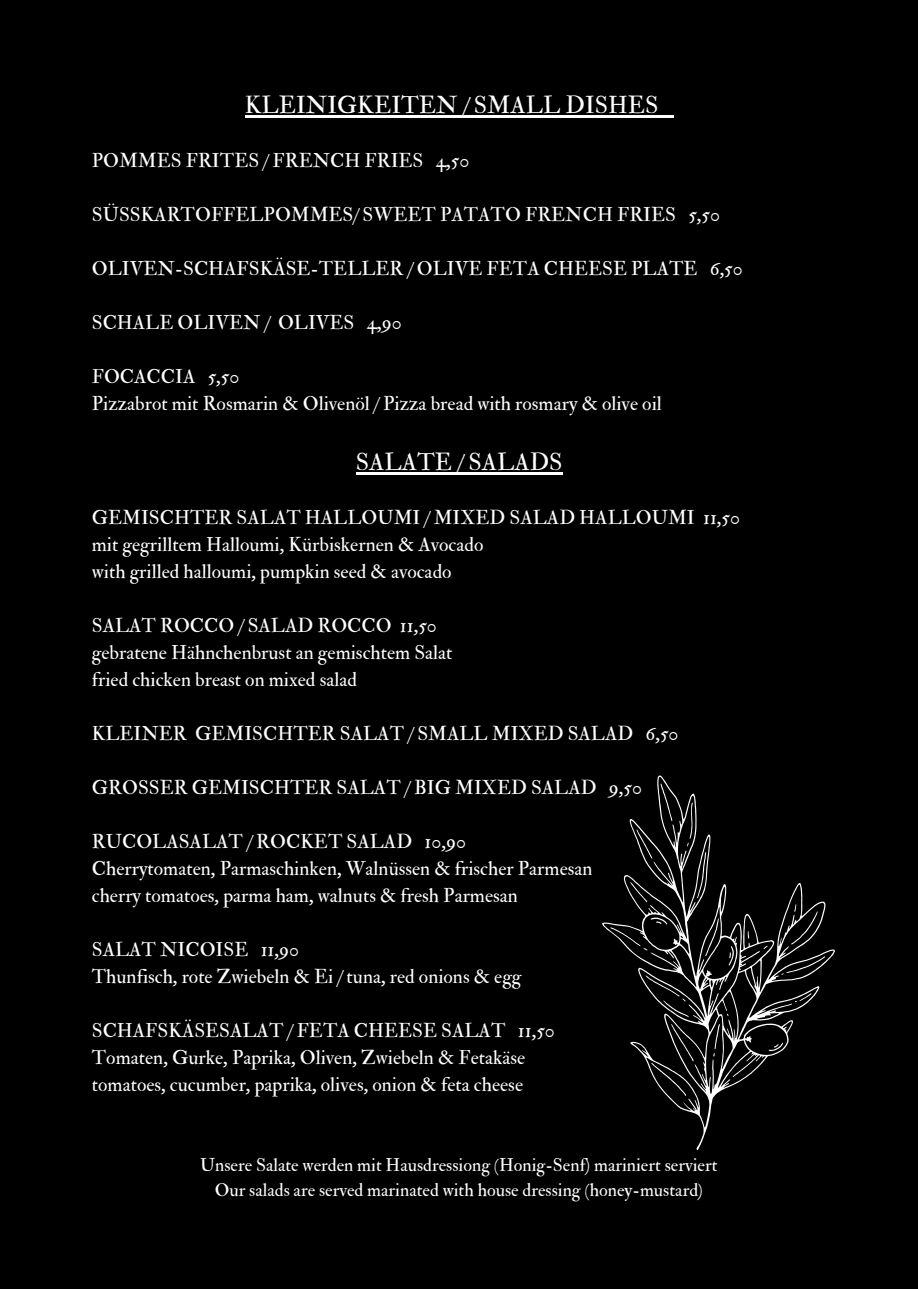
<style>
.page{position:relative;width:918px;height:1289px;background:#fff}
.page>*{position:absolute;margin:0;border:0;box-sizing:border-box;transform-origin:0 0}
.t1{font:24px "IM FELL Double Pica Roman";color:#fff}
.t2{font:19.5px/27px "IM FELL Double Pica Roman";color:#fff}
.t3{font:18px/24.8px "IM FELL Double Pica Roman";color:#fff;text-align:center}
</style>
<div class="page">
<div style="left:0;top:0;width:918px;height:1288px;background:#000"></div>
<hr style="left:245px;top:115px;width:413px;height:3px;background:#fff">
<hr style="left:658px;top:115px;width:16px;height:3px;background:#fff">
<hr style="left:356px;top:472px;width:207px;height:2px;background:#fff">
<svg style="left:602px;top:775px;width:233px;height:374px"></svg>
<svg style="left:646px;top:975px;width:43px;height:41px"></svg>
<svg style="left:651px;top:1023px;width:43px;height:72px"></svg>
<svg style="left:769px;top:1042px;width:14px;height:8px"></svg>
<svg style="left:610px;top:917px;width:57px;height:33px"></svg>
<svg style="left:661px;top:783px;width:11px;height:38px"></svg>
<svg style="left:729px;top:946px;width:5px;height:19px"></svg>
<svg style="left:713px;top:1023px;width:7px;height:33px"></svg>
<svg style="left:637px;top:829px;width:15px;height:29px"></svg>
<svg style="left:630px;top:882px;width:17px;height:19px"></svg>
<svg style="left:781px;top:956px;width:44px;height:18px"></svg>
<svg style="left:791px;top:904px;width:27px;height:40px"></svg>
<svg style="left:705px;top:918px;width:14px;height:37px"></svg>
<svg style="left:764px;top:945px;width:4px;height:3px"></svg>
<svg style="left:795px;top:993px;width:17px;height:8px"></svg>
<svg style="left:687px;top:802px;width:19px;height:96px"></svg>
<p class="t1" style="left:245px;top:91px;width:415px">KLEINIGKEITEN / SMALL DISHES</p>
<p class="t2" style="left:92px;top:147px;width:379px">POMMES FRITES / FRENCH FRIES 4,50</p>
<p class="t2" style="left:92px;top:201px;width:630px">SÜSSKARTOFFELPOMMES/ SWEET PATATO FRENCH FRIES 5,50</p>
<p class="t2" style="left:92px;top:255px;width:653px">OLIVEN-SCHAFSKÄSE-TELLER / OLIVE FETA CHEESE PLATE 6,50</p>
<p class="t2" style="left:92px;top:309px;width:312px">SCHALE OLIVEN / OLIVES 4,90</p>
<p class="t2" style="left:92px;top:363px;width:572px">FOCACCIA 5,50<br>Pizzabrot mit Rosmarin &amp; Olivenöl / Pizza bread with rosmary &amp; olive oil</p>
<p class="t1" style="left:356px;top:447px;width:208px">SALATE / SALADS</p>
<p class="t2" style="left:92px;top:504px;width:650px">GEMISCHTER SALAT HALLOUMI / MIXED SALAD HALLOUMI 11,50 mit gegrilltem Halloumi, Kürbiskernen &amp; Avocado<br>with grilled halloumi, pumpkin seed &amp; avocado</p>
<p class="t2" style="left:92px;top:612px;width:362px">SALAT ROCCO / SALAD ROCCO 11,50 gebratene Hähnchenbrust an gemischtem Salat fried chicken breast on mixed salad</p>
<p class="t2" style="left:92px;top:720px;width:588px">KLEINER GEMISCHTER SALAT / SMALL MIXED SALAD 6,50</p>
<p class="t2" style="left:92px;top:774px;width:552px">GROSSER GEMISCHTER SALAT / BIG MIXED SALAD 9,50</p>
<p class="t2" style="left:92px;top:828px;width:502px">RUCOLASALAT / ROCKET SALAD 10,90<br>Cherrytomaten, Parmaschinken, Walnüssen &amp; frischer Parmesan cherry tomatoes, parma ham, walnuts &amp; fresh Parmesan</p>
<p class="t2" style="left:92px;top:936px;width:431px">SALAT NICOISE 11,90<br>Thunfisch, rote Zwiebeln &amp; Ei / tuna, red onions &amp; egg</p>
<p class="t2" style="left:92px;top:1017px;width:465px">SCHAFSKÄSESALAT / FETA CHEESE SALAT 11,50<br>Tomaten, Gurke, Paprika, Oliven, Zwiebeln &amp; Fetakäse tomatoes, cucumber, paprika, olives, onion &amp; feta cheese</p>
<p class="t3" style="left:200px;top:1153px;width:519px">Unsere Salate werden mit Hausdressiong (Honig-Senf) mariniert serviert<br>Our salads are served marinated with house dressing (honey-mustard)</p>
</div>
